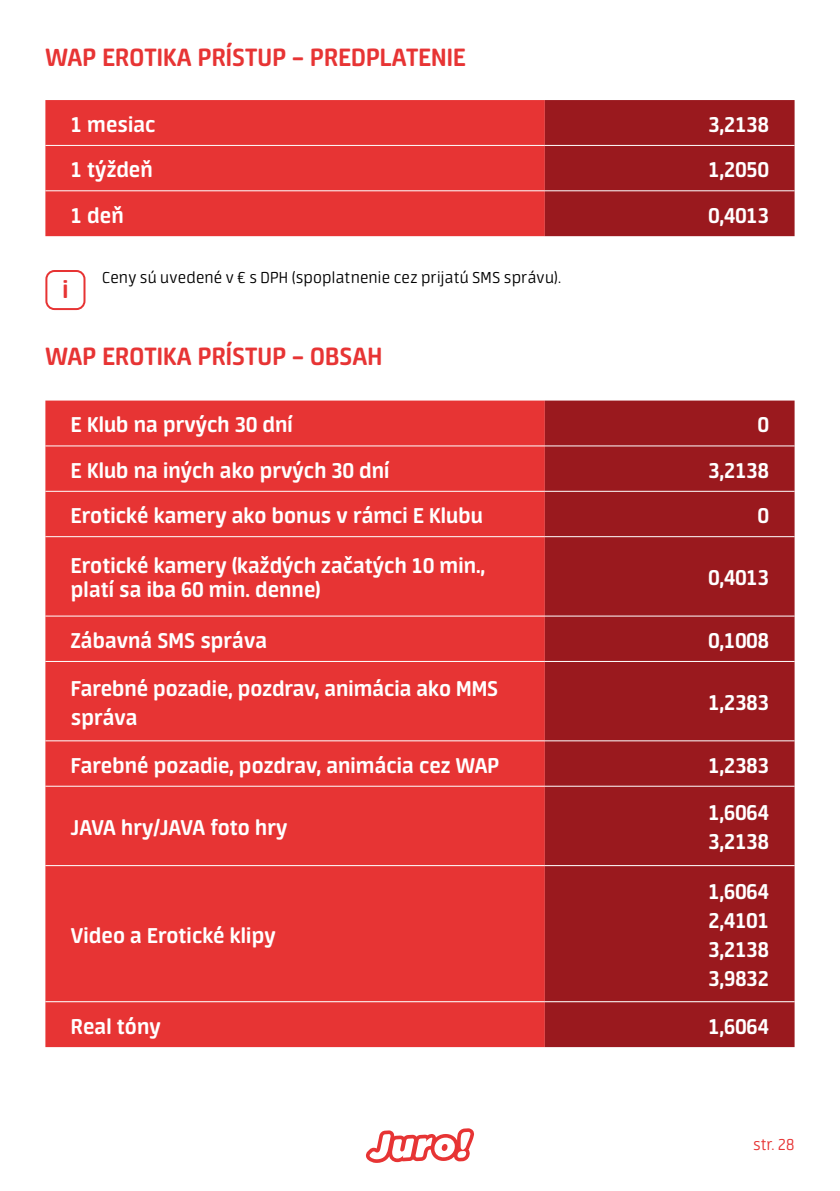
<style>
.page{position:relative;width:840px;height:1191px;background:#fff}
.page>*{position:absolute;margin:0;border:0;box-sizing:border-box;transform-origin:0 0}
.t1{font:700 28px "Neuron";letter-spacing:.005em;color:#e73434}
.t2{font:700 27.4px "Neuron";color:#e73434}
.t3{font:700 24px/28.8px "Neuron";letter-spacing:.005em;color:#fff}
.t4{font:300 18px "Neuron";letter-spacing:.01em;color:#000}
.t5{font:300 18px "Neuron";color:#e73434}
</style>
<div class="page">
<svg style="left:366px;top:1128px;width:108px;height:34px"></svg>
<div style="left:45px;top:100px;width:499px;height:136px;background:#e73434"></div>
<div style="left:544px;top:100px;width:250px;height:136px;background:#9a191e"></div>
<hr style="left:45px;top:145px;width:499px;height:1px;background:#fff">
<hr style="left:544px;top:145px;width:250px;height:1px;background:#fff">
<hr style="left:45px;top:190px;width:499px;height:1px;background:#fff">
<hr style="left:544px;top:190px;width:250px;height:1px;background:#fff">
<div style="left:45px;top:400px;width:499px;height:261px;background:#e73434"></div>
<div style="left:544px;top:400px;width:250px;height:261px;background:#9a191e"></div>
<div style="left:45px;top:662px;width:499px;height:385px;background:#e73434"></div>
<div style="left:544px;top:662px;width:250px;height:385px;background:#9a191e"></div>
<hr style="left:45px;top:445px;width:499px;height:1px;background:#fff">
<hr style="left:544px;top:445px;width:250px;height:1px;background:#fff">
<hr style="left:45px;top:491px;width:499px;height:1px;background:#fff">
<hr style="left:544px;top:491px;width:250px;height:1px;background:#fff">
<hr style="left:45px;top:536px;width:499px;height:1px;background:#fff">
<hr style="left:544px;top:536px;width:250px;height:1px;background:#fff">
<hr style="left:45px;top:615px;width:499px;height:1px;background:#fff">
<hr style="left:544px;top:615px;width:250px;height:1px;background:#fff">
<hr style="left:45px;top:740px;width:499px;height:1px;background:#fff">
<hr style="left:544px;top:740px;width:250px;height:1px;background:#fff">
<hr style="left:45px;top:785px;width:499px;height:1px;background:#fff">
<hr style="left:544px;top:785px;width:250px;height:1px;background:#fff">
<hr style="left:45px;top:865px;width:499px;height:1px;background:#fff">
<hr style="left:544px;top:865px;width:250px;height:1px;background:#fff">
<hr style="left:45px;top:1001px;width:499px;height:1px;background:#fff">
<hr style="left:544px;top:1001px;width:250px;height:1px;background:#fff">
<div style="left:45px;top:270px;width:40px;height:40px;border:2px solid #e73434;border-radius:8px"></div>
<p class="t1" style="left:45px;top:42px;width:422px">WAP EROTIKA PRÍSTUP – PREDPLATENIE</p>
<p class="t3" style="left:71px;top:109px;width:86px">1 mesiac</p>
<p class="t3" style="left:708px;top:109px;width:62px">3,2138</p>
<p class="t3" style="left:71px;top:155px;width:83px">1 týždeň</p>
<p class="t3" style="left:708px;top:155px;width:62px">1,2050</p>
<p class="t3" style="left:71px;top:201px;width:54px">1 deň</p>
<p class="t3" style="left:708px;top:201px;width:62px">0,4013</p>
<p class="t2" style="left:62px;top:274px;width:8px">i</p>
<p class="t4" style="left:102px;top:267px;width:460px">Ceny sú uvedené v € s DPH (spoplatnenie cez prijatú SMS správu).</p>
<p class="t1" style="left:45px;top:340px;width:338px">WAP EROTIKA PRÍSTUP – OBSAH</p>
<p class="t3" style="left:71px;top:410px;width:223px">E Klub na prvých 30 dní</p>
<p class="t3" style="left:757px;top:410px;width:13px">0</p>
<p class="t3" style="left:71px;top:455px;width:320px">E Klub na iných ako prvých 30 dní</p>
<p class="t3" style="left:708px;top:455px;width:62px">3,2138</p>
<p class="t3" style="left:71px;top:501px;width:413px">Erotické kamery ako bonus v rámci E Klubu</p>
<p class="t3" style="left:757px;top:501px;width:13px">0</p>
<p class="t3" style="left:71px;top:554px;width:415px;line-height:24px">Erotické kamery (každých začatých 10 min., platí sa iba 60 min. denne)</p>
<p class="t3" style="left:708px;top:563px;width:62px">0,4013</p>
<p class="t3" style="left:71px;top:625px;width:197px">Zábavná SMS správa</p>
<p class="t3" style="left:708px;top:625px;width:62px">0,1008</p>
<p class="t3" style="left:71px;top:673px;width:428px">Farebné pozadie, pozdrav, animácia ako MMS správa</p>
<p class="t3" style="left:708px;top:688px;width:62px">1,2383</p>
<p class="t3" style="left:71px;top:750px;width:430px">Farebné pozadie, pozdrav, animácia cez WAP</p>
<p class="t3" style="left:708px;top:750px;width:62px">1,2383</p>
<p class="t3" style="left:71px;top:813px;width:218px">JAVA hry/JAVA foto hry</p>
<p class="t3" style="left:71px;top:920px;width:206px">Video a Erotické klipy</p>
<p class="t3" style="left:708px;top:798px;width:62px">1,6064<br>3,2138</p>
<p class="t3" style="left:708px;top:877px;width:62px;text-align:justify">1,6064<br>2,4101<br>3,2138<br>3,9832</p>
<p class="t3" style="left:71px;top:1011px;width:91px">Real tóny</p>
<p class="t3" style="left:708px;top:1011px;width:62px">1,6064</p>
<p class="t5" style="left:752px;top:1135px;width:43px">str. 28</p>
</div>
